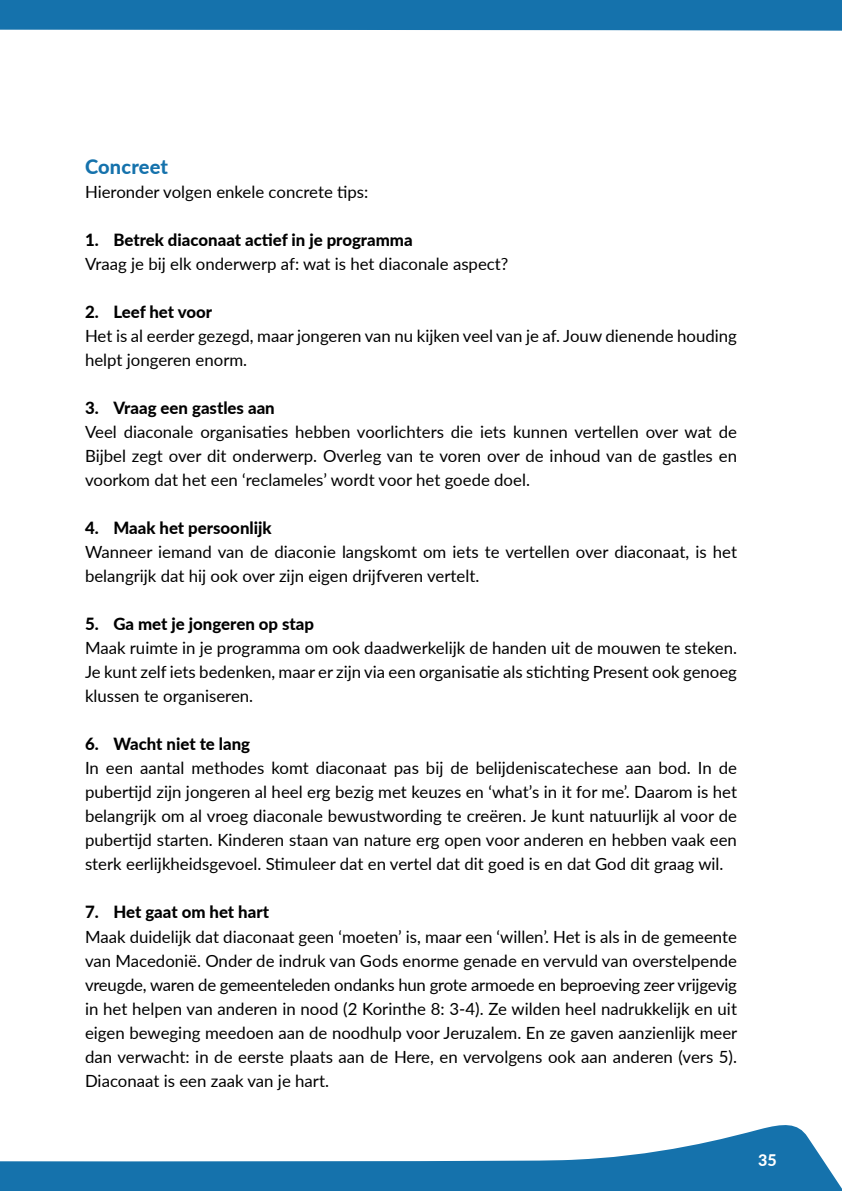
<style>
.page{position:relative;width:842px;height:1191px;background:#fff}
.page>*{position:absolute;margin:0;border:0;box-sizing:border-box;transform-origin:0 0}
.t1{font:800 20px "Lato";letter-spacing:.01em;color:#1572ac}
.t2{font:16.8px/24px "Lato";color:#000;text-align:justify}
.t3{font:800 16.8px "Lato";color:#000}
.t4{font:800 16px "Lato";color:#fff}
</style>
<div class="page">
<hr style="left:0;top:879px;width:1px;height:312px;background:#000">
<svg style="left:0;top:1125px;width:842px;height:66px;fill:#1572ac"></svg>
<div style="left:0;top:0;width:842px;height:31px;background:#1572ac"></div>
<p class="t1" style="left:85px;top:152px;width:85px">Concreet</p>
<p class="t2" style="left:85px;top:179px;width:285px">Hieronder volgen enkele concrete tips:</p>
<p class="t3" style="left:85px;top:227px;width:329px">1. Betrek diaconaat actief in je programma</p>
<p class="t2" style="left:85px;top:251px;width:425px">Vraag je bij elk onderwerp af: wat is het diaconale aspect?</p>
<p class="t3" style="left:85px;top:299px;width:129px">2. Leef het voor</p>
<p class="t2" style="left:85px;top:323px;width:653px">Het is al eerder gezegd, maar jongeren van nu kijken veel van je af. Jouw dienende houding helpt jongeren enorm.</p>
<p class="t3" style="left:85px;top:395px;width:191px">3. Vraag een gastles aan</p>
<p class="t2" style="left:85px;top:419px;width:653px">Veel diaconale organisaties hebben voorlichters die iets kunnen vertellen over wat de Bijbel zegt over dit onderwerp. Overleg van te voren over de inhoud van de gastles en voorkom dat het een ‘reclameles’ wordt voor het goede doel.</p>
<p class="t3" style="left:85px;top:515px;width:188px">4. Maak het persoonlijk</p>
<p class="t2" style="left:85px;top:539px;width:653px">Wanneer iemand van de diaconie langskomt om iets te vertellen over diaconaat, is het belangrijk dat hij ook over zijn eigen drijfveren vertelt.</p>
<p class="t3" style="left:85px;top:611px;width:231px">5. Ga met je jongeren op stap</p>
<p class="t2" style="left:85px;top:635px;width:653px">Maak ruimte in je programma om ook daadwerkelijk de handen uit de mouwen te steken.<br>Je kunt zelf iets bedenken, maar er zijn via een organisatie als stichting Present ook genoeg klussen te organiseren.</p>
<p class="t3" style="left:85px;top:732px;width:167px">6. Wacht niet te lang</p>
<p class="t2" style="left:85px;top:755px;width:653px">In een aantal methodes komt diaconaat pas bij de belijdeniscatechese aan bod. In de pubertijd zijn jongeren al heel erg bezig met keuzes en ‘what’s in it for me’. Daarom is het belangrijk om al vroeg diaconale bewustwording te creëren. Je kunt natuurlijk al voor de pubertijd starten. Kinderen staan van nature erg open voor anderen en hebben vaak een sterk eerlijkheidsgevoel. Stimuleer dat en vertel dat dit goed is en dat God dit graag wil.</p>
<p class="t3" style="left:85px;top:900px;width:186px">7. Het gaat om het hart</p>
<p class="t2" style="left:85px;top:923px;width:654px">Maak duidelijk dat diaconaat geen ‘moeten’ is, maar een ‘willen’. Het is als in de gemeente van Macedonië. Onder de indruk van Gods enorme genade en vervuld van overstelpende vreugde, waren de gemeenteleden ondanks hun grote armoede en beproeving zeer vrijgevig in het helpen van anderen in nood (2 Korinthe 8: 3-4). Ze wilden heel nadrukkelijk en uit eigen beweging meedoen aan de noodhulp voor Jeruzalem. En ze gaven aanzienlijk meer dan verwacht: in de eerste plaats aan de Here, en vervolgens ook aan anderen (vers 5).<br>Diaconaat is een zaak van je hart.</p>
<p class="t4" style="left:758px;top:1148px;width:20px">35</p>
</div>
